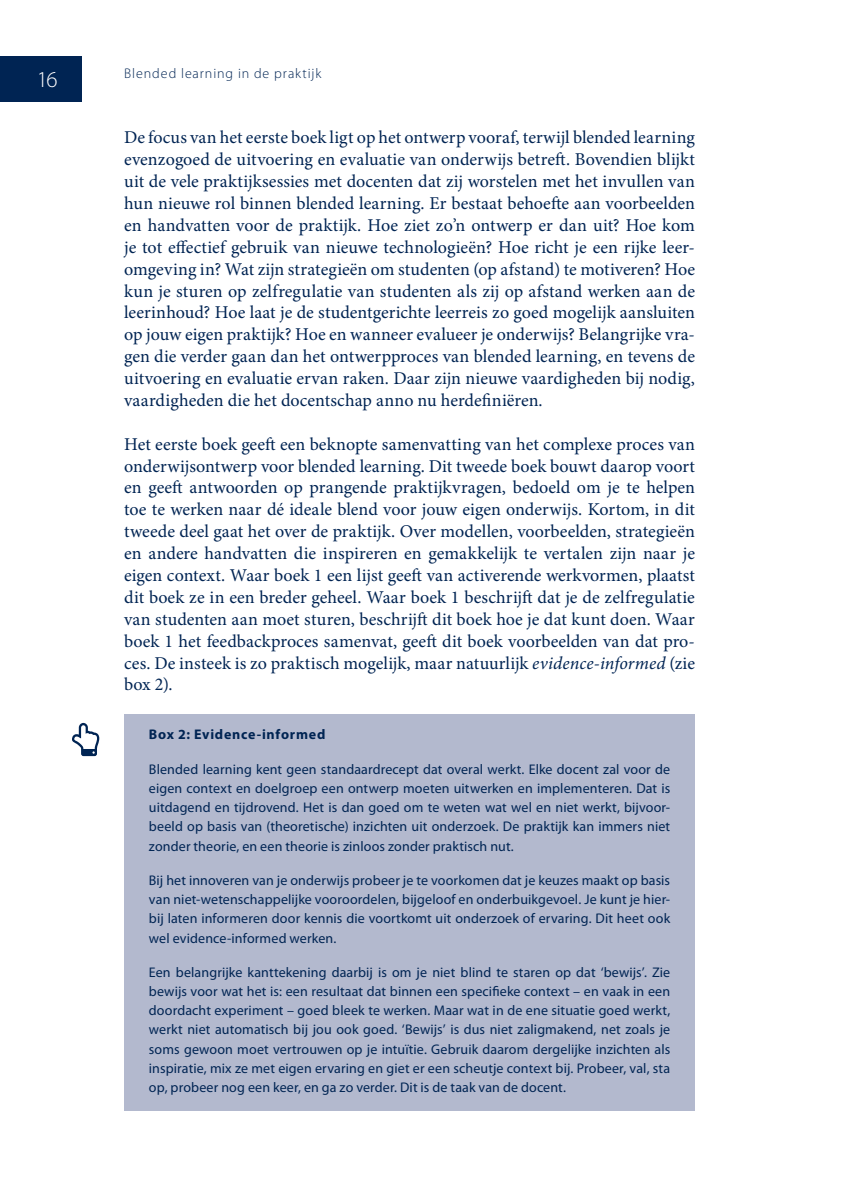
<style>
.page{position:relative;width:844px;height:1191px;background:#fff}
.page>*{position:absolute;margin:0;border:0;box-sizing:border-box;transform-origin:0 0}
.t1{font:300 22.75px "Myriad Pro";color:#fff}
.t2{font:18.03px/21.9px "Minion Pro";letter-spacing:.005em;color:#002453;text-align:justify}
.t3{font:14px/19.2px "Myriad Pro";letter-spacing:.01em;color:#002453;text-align:justify}
.t4{font:300 14px "Myriad Pro";letter-spacing:.07em;color:#002453}
.t5{font:700 14px "Myriad Pro";letter-spacing:.055em;color:#002453}
.s1{font-style:italic}
</style>
<div class="page">
<div style="left:0;top:56px;width:82px;height:45px;background:#002453"></div>
<div style="left:124px;top:714px;width:570px;height:44px;background:#b3b9ce"></div>
<div style="left:124px;top:748px;width:570px;height:121px;background:#b3b9ce"></div>
<div style="left:124px;top:859px;width:570px;height:102px;background:#b3b9ce"></div>
<div style="left:124px;top:951px;width:570px;height:159px;background:#b3b9ce"></div>
<svg style="left:72px;top:723px;width:27px;height:33px"></svg>
<p class="t1" style="left:37px;top:67px;width:22px">16</p>
<p class="t4" style="left:124px;top:65px;width:199px">Blended learning in de praktijk</p>
<p class="t2" style="left:124px;top:127px;width:572px">De focus van het eerste boek ligt op het ontwerp vooraf, terwijl blended learning evenzogoed de uitvoering en evaluatie van onderwijs betreft. Bovendien blijkt uit de vele praktijksessies met docenten dat zij worstelen met het invullen van hun nieuwe rol binnen blended learning. Er bestaat behoefte aan voorbeelden en handvatten voor de praktijk. Hoe ziet zo’n ontwerp er dan uit? Hoe kom je tot effectief gebruik van nieuwe technologieën? Hoe richt je een rijke leer&shy;omgeving in? Wat zijn strategieën om studenten (op afstand) te motiveren? Hoe kun je sturen op zelfregulatie van studenten als zij op afstand werken aan de leerinhoud? Hoe laat je de studentgerichte leerreis zo goed mogelijk aansluiten op jouw eigen praktijk? Hoe en wanneer evalueer je onderwijs? Belangrijke vra&shy;gen die verder gaan dan het ontwerpproces van blended learning, en tevens de uitvoering en evaluatie ervan raken. Daar zijn nieuwe vaardigheden bij nodig, vaardigheden die het docentschap anno nu herdefiniëren.</p>
<p class="t2" style="left:124px;top:433px;width:572px">Het eerste boek geeft een beknopte samenvatting van het complexe proces van onderwijsontwerp voor blended learning. Dit tweede boek bouwt daarop voort en geeft antwoorden op prangende praktijkvragen, bedoeld om je te helpen toe te werken naar dé ideale blend voor jouw eigen onderwijs. Kortom, in dit tweede deel gaat het over de praktijk. Over modellen, voorbeelden, strategieën en andere handvatten die inspireren en gemakkelijk te vertalen zijn naar je eigen context. Waar boek 1 een lijst geeft van activerende werkvormen, plaatst dit boek ze in een breder geheel. Waar boek 1 beschrijft dat je de zelfregulatie van studenten aan moet sturen, beschrijft dit boek hoe je dat kunt doen. Waar boek 1 het feedbackproces samenvat, geeft dit boek voorbeelden van dat pro&shy;ces. De insteek is zo praktisch mogelijk, maar natuurlijk <span class="s1">evidence-informed</span> (zie box 2).</p>
<p class="t5" style="left:149px;top:725px;width:178px">Box 2: Evidence-informed</p>
<p class="t3" style="left:149px;top:759px;width:522px">Blended learning kent geen standaardrecept dat overal werkt. Elke docent zal voor de eigen context en doelgroep een ontwerp moeten uitwerken en implementeren. Dat is uitdagend en tijdrovend. Het is dan goed om te weten wat wel en niet werkt, bijvoor&shy;beeld op basis van (theoretische) inzichten uit onderzoek. De praktijk kan immers niet zonder theorie, en een theorie is zinloos zonder praktisch nut.</p>
<p class="t3" style="left:149px;top:870px;width:522px">Bij het innoveren van je onderwijs probeer je te voorkomen dat je keuzes maakt op basis van niet-wetenschappelijke vooroordelen, bijgeloof en onderbuikgevoel. Je kunt je hier&shy;bij laten informeren door kennis die voortkomt uit onderzoek of ervaring. Dit heet ook wel evidence-informed werken.</p>
<p class="t3" style="left:149px;top:962px;width:522px">Een belangrijke kanttekening daarbij is om je niet blind te staren op dat ‘bewijs’. Zie bewijs voor wat het is: een resultaat dat binnen een specifieke context – en vaak in een doordacht experiment – goed bleek te werken. Maar wat in de ene situatie goed werkt, werkt niet automatisch bij jou ook goed. ‘Bewijs’ is dus niet zaligmakend, net zoals je soms gewoon moet vertrouwen op je intuïtie. Gebruik daarom dergelijke inzichten als inspiratie, mix ze met eigen ervaring en giet er een scheutje context bij. Probeer, val, sta op, probeer nog een keer, en ga zo verder. Dit is de taak van de docent.</p>
</div>
